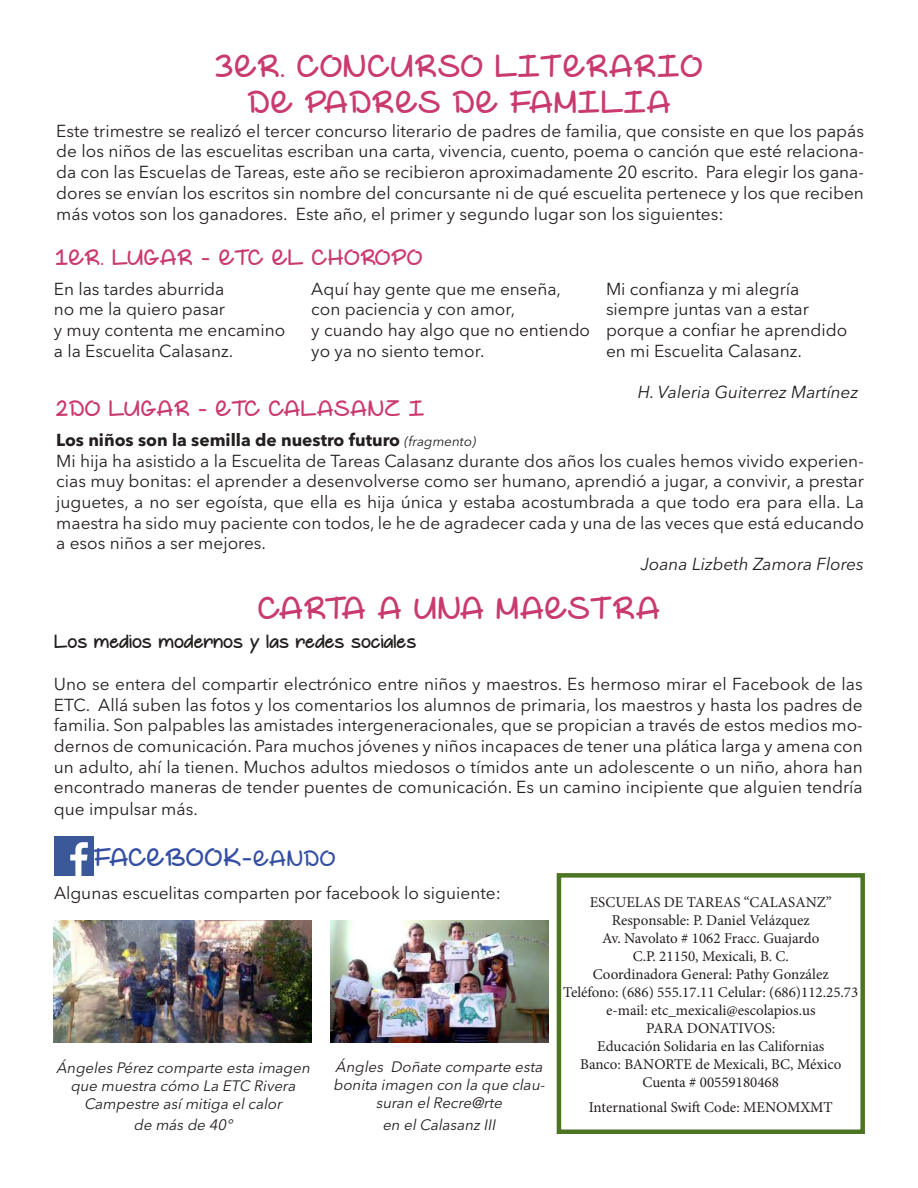
<style>
.page{position:relative;width:918px;height:1188px;background:#fff}
.page>*{position:absolute;margin:0;border:0;box-sizing:border-box;transform-origin:0 0}
.t1{font:30px/36px "The Happy Giraffe Demo";color:#c93a6e;text-align:center}
.t2{font:24px "The Happy Giraffe Demo";color:#344ea3}
.t3{font:21px "The Happy Giraffe Demo";color:#c93a6e}
.t4{font:18px "The Happy Giraffe Demo";color:#241f1f}
.t5{font:17.25px/20.7px "Avenir Next LT Pro";color:#241f1f}
.t6{font:italic 17.25px "Avenir Next LT Pro";color:#241f1f}
.t7{font:15px/18px "Minion Pro";color:#241f1f;text-align:center}
.t8{font:italic 15px/18px "Avenir Next LT Pro";color:#241f1f;text-align:center}
.s1{font-weight:700}
.s2{font-style:italic;font-size:13.5px}
.s3{font-size:21px}
</style>
<div class="page">
<div style="left:557px;top:873px;width:308px;height:261px;border:4px solid #4c7523"></div>
<img style="left:54px;top:920px;width:258px;height:123px">
<img style="left:330px;top:920px;width:219px;height:123px">
<img style="left:54px;top:836px;width:39px;height:39px">
<h1 class="t1" style="left:215px;top:49px;width:490px">3ER. CONCURSO LITERARIO<br>DE PADRES DE FAMILIA</h1>
<p class="t5" style="left:56px;top:120px;width:809px;text-align:justify">Este trimestre se realizó el tercer concurso literario de padres de familia, que consiste en que los papás de los niños de las escuelitas escriban una carta, vivencia, cuento, poema o canción que esté relaciona&shy;da con las Escuelas de Tareas, este año se recibieron aproximadamente 20 escrito. Para elegir los gana&shy;dores se envían los escritos sin nombre del concursante ni de qué escuelita pertenece y los que reciben más votos son los ganadores. Este año, el primer y segundo lugar son los siguientes:</p>
<p class="t3" style="left:55px;top:244px;width:369px">1ER. LUGAR - ETC EL CHOROPO</p>
<p class="t5" style="left:54px;top:278px;width:233px">En las tardes aburrida<br>no me la quiero pasar<br>y muy contenta me encamino a la Escuelita Calasanz.</p>
<p class="t5" style="left:311px;top:278px;width:280px">Aquí hay gente que me enseña, con paciencia y con amor,<br>y cuando hay algo que no entiendo yo ya no siento temor.</p>
<p class="t3" style="left:55px;top:395px;width:371px">2DO LUGAR - ETC CALASANZ I</p>
<p class="t5" style="left:606px;top:278px;width:243px">Mi confianza y mi alegría siempre juntas van a estar porque a confiar he aprendido en mi Escuelita Calasanz.</p>
<p class="t6" style="left:638px;top:382px;width:222px">H. Valeria Guiterrez Martínez</p>
<p class="t5" style="left:56px;top:430px;width:809px"><span class="s1">Los niños son la semilla de nuestro futuro</span> <span class="s2">(fragmento)<br></span>Mi hija ha asistido a la Escuelita de Tareas Calasanz durante dos años los cuales hemos vivido experien&shy;cias muy bonitas: el aprender a desenvolverse como ser humano, aprendió a jugar, a convivir, a prestar juguetes, a no ser egoísta, que ella es hija única y estaba acostumbrada a que todo era para ella. La maestra ha sido muy paciente con todos, le he de agradecer cada y una de las veces que está educando a esos niños a ser mejores.</p>
<p class="t6" style="left:641px;top:554px;width:225px">Joana Lizbeth Zamora Flores</p>
<h1 class="t1" style="left:257px;top:591px;width:405px">CARTA A UNA MAESTRA</h1>
<p class="t4" style="left:54px;top:629px;width:364px">Los medios modernos y las redes sociales</p>
<p class="t5" style="left:54px;top:673px;width:810px;text-align:justify">Uno se entera del compartir electrónico entre niños y maestros. Es hermoso mirar el Facebook de las ETC. Allá suben las fotos y los comentarios los alumnos de primaria, los maestros y hasta los padres de familia. Son palpables las amistades intergeneracionales, que se propician a través de estos medios mo&shy;dernos de comunicación. Para muchos jóvenes y niños incapaces de tener una plática larga y amena con un adulto, ahí la tienen. Muchos adultos miedosos o tímidos ante un adolescente o un niño, ahora han encontrado maneras de tender puentes de comunicación. Es un camino incipiente que alguien tendría que impulsar más.</p>
<h2 class="t2" style="left:93px;top:842px;width:244px">FACEBOOK-<span class="s3">EANDO</span></h2>
<p class="t5" style="left:54px;top:883px;width:448px">Algunas escuelitas comparten por facebook lo siguiente:</p>
<p class="t7" style="left:563px;top:893px;width:297px">ESCUELAS DE TAREAS “CALASANZ” Responsable: P. Daniel Velázquez<br>Av. Navolato # 1062 Fracc. Guajardo<br>C.P. 21150, Mexicali, B. C.<br>Coordinadora General: Pathy González<br>Teléfono: (686) 555.17.11 Celular: (686)112.25.73 e-mail: etc_mexicali@escolapios.us<br>PARA DONATIVOS:<br>Educación Solidaria en las Californias<br>Banco: BANORTE de Mexicali, BC, México Cuenta # 00559180468</p>
<p class="t7" style="left:589px;top:1098px;width:246px">International Swift Code: MENOMXMT</p>
<p class="t8" style="left:333px;top:1058px;width:216px">Ángles Doñate comparte esta bonita imagen con la que clau&shy;suran elRecre@rte</p>
<p class="t8" style="left:382px;top:1116px;width:118px">en elCalasanz III</p>
<p class="t8" style="left:56px;top:1058px;width:258px">Ángeles Pérez comparte esta imagen que muestra cómo La ETC Rivera<br>Campestre así mitiga elcalor</p>
<p class="t8" style="left:134px;top:1116px;width:103px">de más de 40°</p>
</div>
